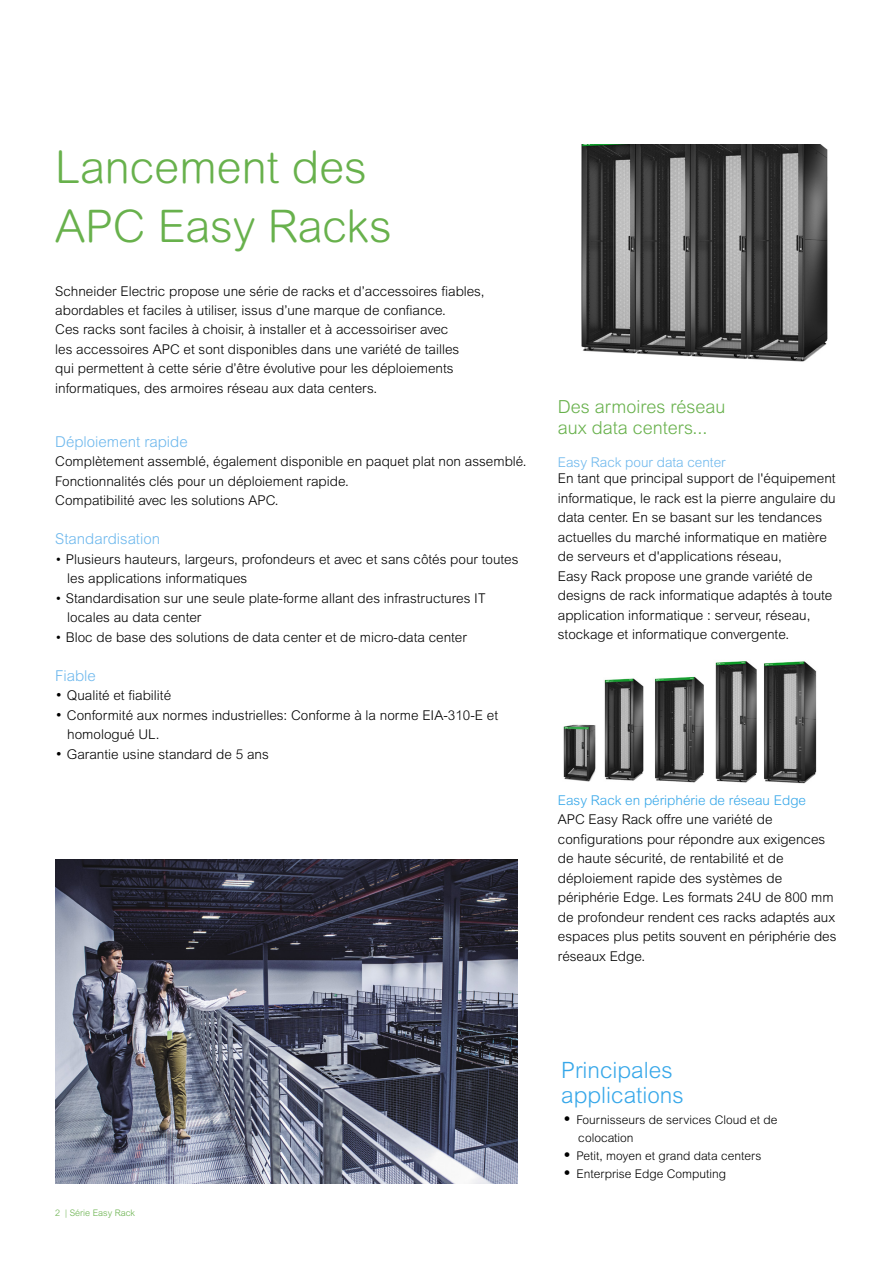
<style>
.page{position:relative;width:893px;height:1263px;background:#fff}
.page>*{position:absolute;margin:0;border:0;box-sizing:border-box;transform-origin:0 0}
.t1{font:300 45px/58.5px "Arial Rounded MT Pro";color:#68b14c}
.t2{font:300 22.5px/25.5px "Arial MT Pro";color:#36a7e9}
.t3{font:300 18px/21px "Arial MT Pro";color:#68b14c}
.t4{font:300 15px "Arial MT Pro";color:#6eb8ed}
.t5{font:300 13.5px/19.5px "Arial MT Pro";color:#000}
.t6{font:300 13.5px "Arial MT Pro";color:#36a7e9}
.t7{font:300 13.5px "Arial MT Pro";color:#6eb8ed}
.t8{font:300 12px/18px "Arial MT Pro";color:#000}
.t9{font:300 9px "Arial MT Std";color:#68b14c}
.s1{font-size:15px}
</style>
<div class="page">
<img style="left:563px;top:661px;width:254px;height:123px">
<img style="left:55px;top:859px;width:462px;height:324px">
<img style="left:581px;top:145px;width:247px;height:217px">
<h1 class="t1" style="left:55px;top:140px;width:338px">Lancement des<br>APC Easy Racks</h1>
<p class="t5" style="left:55px;top:281px;width:431px">Schneider Electric propose une série de racks et d’accessoires fiables, abordables et faciles à utiliser, issus d’une marque de confiance.<br>Ces racks sont faciles à choisir, à installer et à accessoiriser avec<br>les accessoires APC et sont disponibles dans une variété de tailles<br>qui permettent à cette série d’être évolutive pour les déploiements informatiques, des armoires réseau aux data centers.</p>
<p class="t4" style="left:55px;top:432px;width:134px">Déploiement rapide</p>
<p class="t5" style="left:55px;top:452px;width:473px">Complètement assemblé, également disponible en paquet plat non assemblé.<br>Fonctionnalités clés pour un déploiement rapide.<br>Compatibilité avec les solutions APC.</p>
<p class="t4" style="left:55px;top:529px;width:106px">Standardisation</p>
<p class="t5" style="left:67px;top:549px;width:453px;text-indent:-12px">• Plusieurs hauteurs, largeurs, profondeurs et avec et sans côtés pour toutes les applications informatiques</p>
<p class="t5" style="left:67px;top:588px;width:420px;text-indent:-12px">• Standardisation sur une seule plate-forme allant des infrastructures IT locales au data center</p>
<p class="t5" style="left:55px;top:627px;width:413px">• Bloc de base des solutions de data center et de micro-data center</p>
<p class="t4" style="left:55px;top:666px;width:42px">Fiable</p>
<p class="t5" style="left:55px;top:686px;width:117px"><span class="s1">•</span> Qualité et fiabilité</p>
<p class="t5" style="left:67px;top:705px;width:432px;text-indent:-12px"><span class="s1">•</span> Conformité aux normes industrielles: Conforme à la norme EIA-310-E et homologué UL.</p>
<p class="t5" style="left:55px;top:744px;width:215px"><span class="s1">•</span> Garantie usine standard de 5 ans</p>
<h3 class="t3" style="left:558px;top:396px;width:169px">Des armoires réseau aux data centers...</h3>
<p class="t7" style="left:558px;top:454px;width:169px">Easy Rack pour data center</p>
<p class="t5" style="left:558px;top:469px;width:279px">En tant que principal support de l'équipement informatique, le rack est la pierre angulaire du data center. En se basant sur les tendances actuelles du marché informatique en matière de serveurs et d'applications réseau,<br>Easy Rack propose une grande variété de designs de rack informatique adaptés à toute application informatique : serveur, réseau, stockage et informatique convergente.</p>
<p class="t6" style="left:558px;top:791px;width:250px">Easy Rack en périphérie de réseau Edge</p>
<p class="t5" style="left:558px;top:810px;width:280px">APC Easy Rack offre une variété de configurations pour répondre aux exigences de haute sécurité, de rentabilité et de déploiement rapide des systèmes de périphérie Edge. Les formats 24U de 800 mm de profondeur rendent ces racks adaptés aux espaces plus petits souvent en périphérie des réseaux Edge.</p>
<p class="t9" style="left:55px;top:1207px;width:81px">2 | Série Easy Rack</p>
<h2 class="t2" style="left:561px;top:1058px;width:124px">Principales applications</h2>
<p class="t8" style="left:576px;top:1111px;width:203px">Fournisseurs de services Cloud et de colocation<br>Petit, moyen et grand data centers<br>Enterprise Edge Computing</p>
</div>
